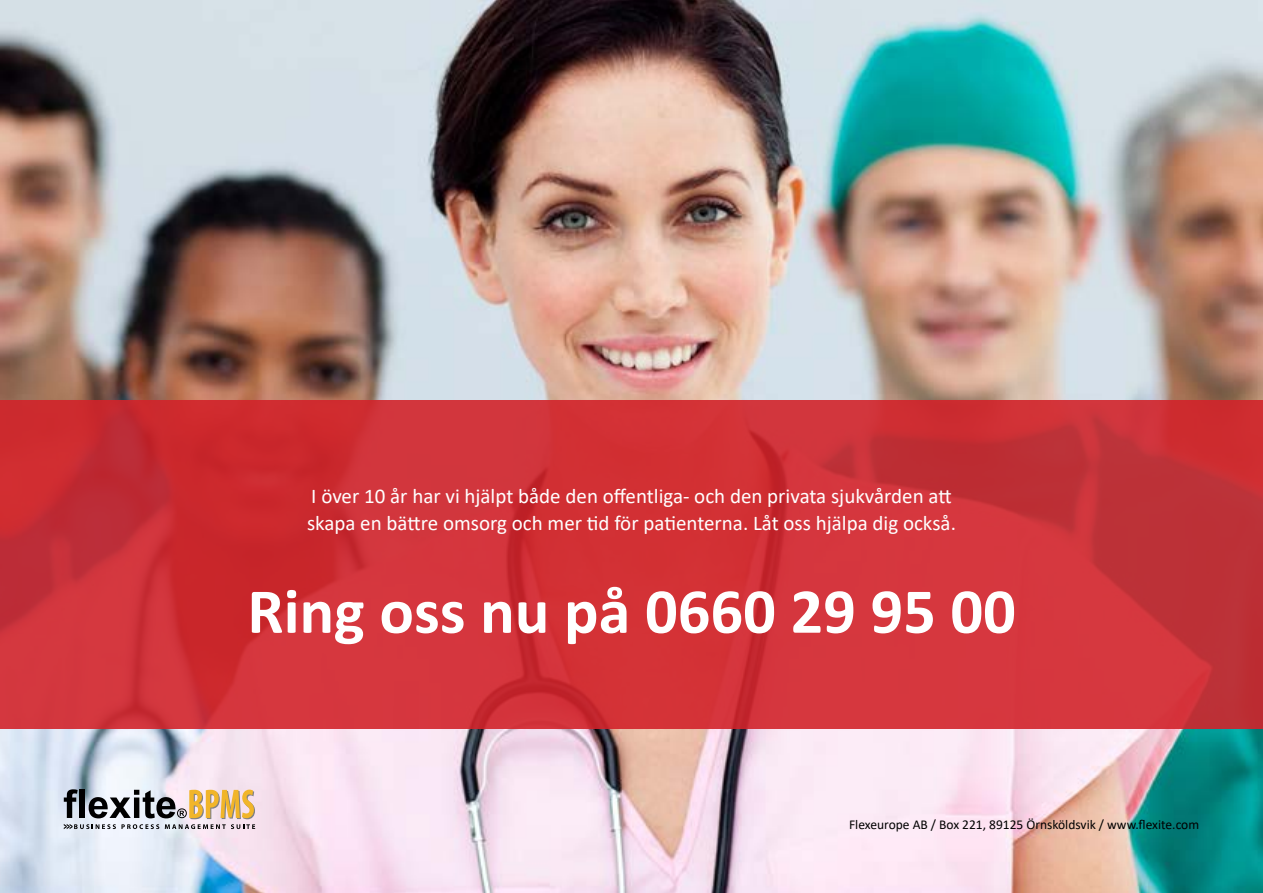
<style>
.page{position:relative;width:1263px;height:893px;background:#fff}
.page>*{position:absolute;margin:0;border:0;box-sizing:border-box;transform-origin:0 0}
.t1{font:700 64.5px "Calibri";color:#fff}
.t2{font:21px/27px "Calibri";color:#fff}
.t3{font:13.5px "Calibri";color:#000}
</style>
<div class="page">
<img style="left:0;top:0;width:1263px;height:893px">
<svg style="left:0;top:400px;width:1263px;height:329px;background:#ce3137"></svg>
<svg style="left:64px;top:789px;width:191px;height:40px;background:#b1a79b"></svg>
<p class="t2" style="left:307px;top:482px;width:650px">I över 10 år har vi hjälpt både den offentliga- och den privata sjukvården att skapa en bättre omsorg och mer tid för patienterna. Låt oss hjälpa dig också.</p>
<h1 class="t1" style="left:247px;top:566px;width:770px">Ring oss nu på 0660 29 95 00</h1>
<p class="t3" style="left:849px;top:815px;width:352px">Flexeurope AB / Box 221, 89125 Örnsköldsvik / www.flexite.com</p>
</div>
